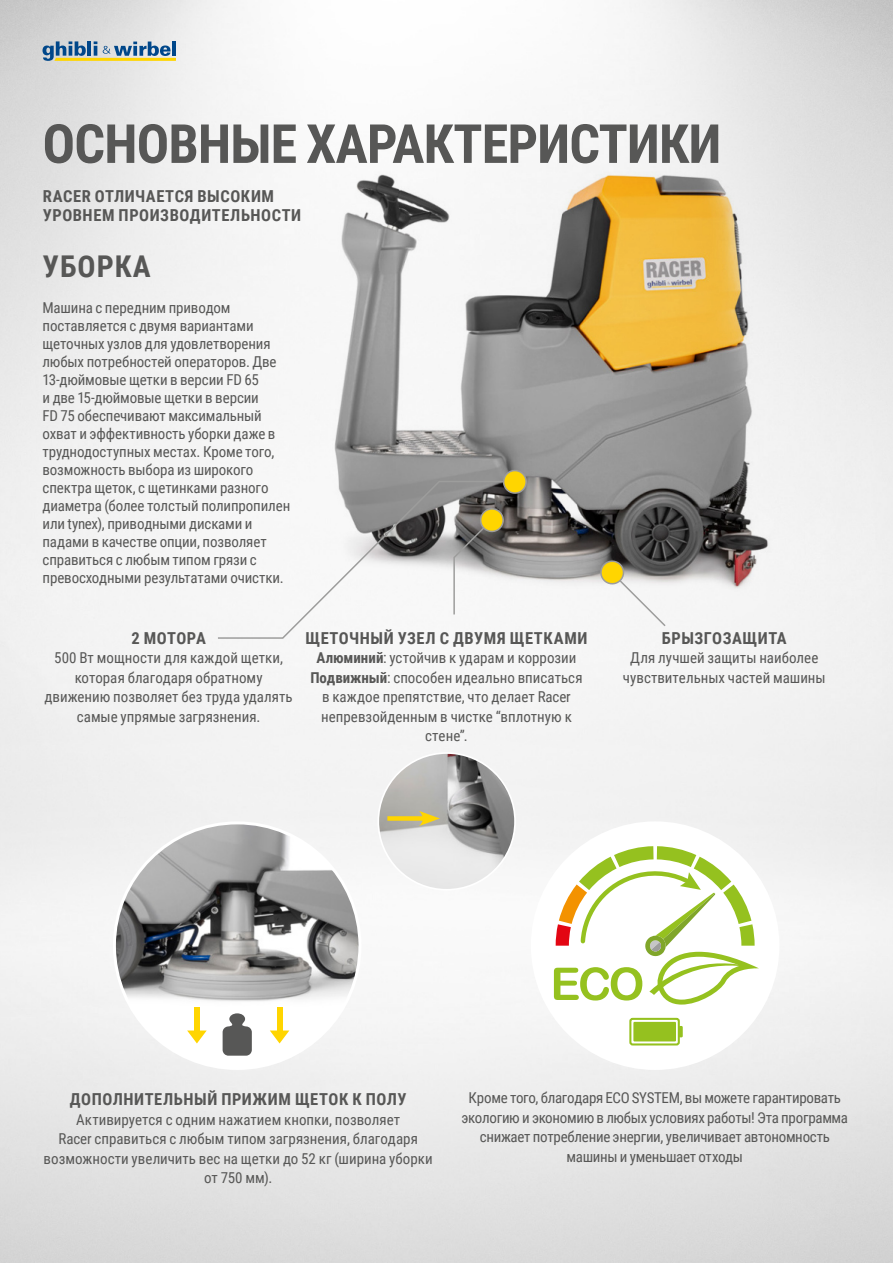
<style>
.page{position:relative;width:893px;height:1263px;background:#fff}
.page>*{position:absolute;margin:0;border:0;box-sizing:border-box;transform-origin:0 0}
.t1{font:700 54px "Roboto Condensed";letter-spacing:-.015em;color:#575756}
.t2{font:700 30px "Roboto Condensed";letter-spacing:.035em;color:#575756}
.t3{font:700 16.5px/19.5px "Roboto Condensed";letter-spacing:.035em;color:#575756}
.t4{font:15px/18px "Roboto Condensed";letter-spacing:-.005em;color:#575756;text-align:center}
.s1{font-weight:700}
</style>
<div class="page">
<svg style="left:43px;top:41px;width:133px;height:20px;background:#96a9a3"></svg>
<img style="left:109px;top:121px;width:770px;height:513px">
<div style="left:633px;top:1022px;width:43px;height:19px;background:#95c11f"></div>
<svg style="left:679px;top:1026px;width:4px;height:11px"></svg>
<div style="left:629px;top:1018px;width:51px;height:27px;border:2px solid #95c11f;border-radius:2px"></div>
<svg style="left:554px;top:846px;width:205px;height:158px"></svg>
<img style="left:114px;top:823px;width:246px;height:244px">
<div style="left:277px;top:1007px;width:5px;height:27px;background:#ffd500"></div>
<svg style="left:270px;top:1030px;width:19px;height:13px"></svg>
<div style="left:194px;top:1007px;width:6px;height:27px;background:#ffd500"></div>
<svg style="left:187px;top:1030px;width:20px;height:13px"></svg>
<svg style="left:223px;top:1013px;width:29px;height:43px"></svg>
<svg style="left:216px;top:480px;width:295px;height:159px"></svg>
<svg style="left:502px;top:468px;width:27px;height:27px"></svg>
<svg style="left:453px;top:506px;width:53px;height:110px"></svg>
<svg style="left:598px;top:559px;width:69px;height:69px"></svg>
<img style="left:378px;top:753px;width:137px;height:137px;border-radius:68px">
<div style="left:387px;top:816px;width:40px;height:5px;background:#ffd500"></div>
<svg style="left:419px;top:811px;width:21px;height:15px"></svg>
<h1 class="t1" style="left:43px;top:106px;width:680px">ОСНОВНЫЕ ХАРАКТЕРИСТИКИ</h1>
<p class="t3" style="left:43px;top:186px;width:260px">RACER ОТЛИЧАЕТСЯ ВЫСОКИМ<br>УРОВНЕМ ПРОИЗВОДИТЕЛЬНОСТИ</p>
<h2 class="t2" style="left:43px;top:246px;width:110px">УБОРКА</h2>
<p class="t4" style="left:43px;top:298px;width:249px;text-align:left">Машина с передним приводом поставляется с двумя вариантами щеточных узлов для удовлетворения любых потребностей операторов. Две 13-дюймовые щетки в версии FD 65<br>и две 15-дюймовые щетки в версии<br>FD 75 обеспечивают максимальный охват и эффективность уборки даже в труднодоступных местах. Кроме того, возможность выбора из широкого спектра щеток, с щетинками разного диаметра (более толстый полипропилен или tynex), приводными дисками и падами в качестве опции, позволяет справиться с любым типом грязи с превосходными результатами очистки.</p>
<p class="t3" style="left:131px;top:627px;width:76px">2 МОТОРА</p>
<p class="t4" style="left:45px;top:647px;width:250px;line-height:19.5px">500 Вт мощности для каждой щетки, которая благодаря обратному движению позволяет без труда удалять самые упрямые загрязнения.</p>
<p class="t3" style="left:305px;top:627px;width:284px">ЩЕТОЧНЫЙ УЗЕЛ С ДВУМЯ ЩЕТКАМИ</p>
<p class="t4" style="left:310px;top:647px;width:274px;line-height:19.5px"><span class="s1">Алюминий</span>: устойчив к ударам и коррозии <span class="s1">Подвижный</span>: способен идеально вписаться в каждое препятствие, что делает Racer непревзойденным в чистке “вплотную к стене”.</p>
<p class="t3" style="left:662px;top:627px;width:126px">БРЫЗГОЗАЩИТА</p>
<p class="t4" style="left:623px;top:647px;width:204px;line-height:19.5px">Для лучшей защиты наиболее чувствительных частей машины</p>
<p class="t3" style="left:70px;top:1089px;width:338px">ДОПОЛНИТЕЛЬНЫЙ ПРИЖИМ ЩЕТОК К ПОЛУ</p>
<p class="t4" style="left:44px;top:1109px;width:391px;line-height:19.5px">Активируется с одним нажатием кнопки, позволяет<br>Racer справиться с любым типом загрязнения, благодаря возможности увеличить вес на щетки до 52 кг (ширина уборки от 750 мм).</p>
<p class="t4" style="left:462px;top:1088px;width:388px;line-height:19.5px">Кроме того, благодаря ECO SYSTEM, вы можете гарантировать экологию и экономию в любых условиях работы! Эта программа снижает потребление энергии, увеличивает автономность машины и уменьшает отходы</p>
</div>
